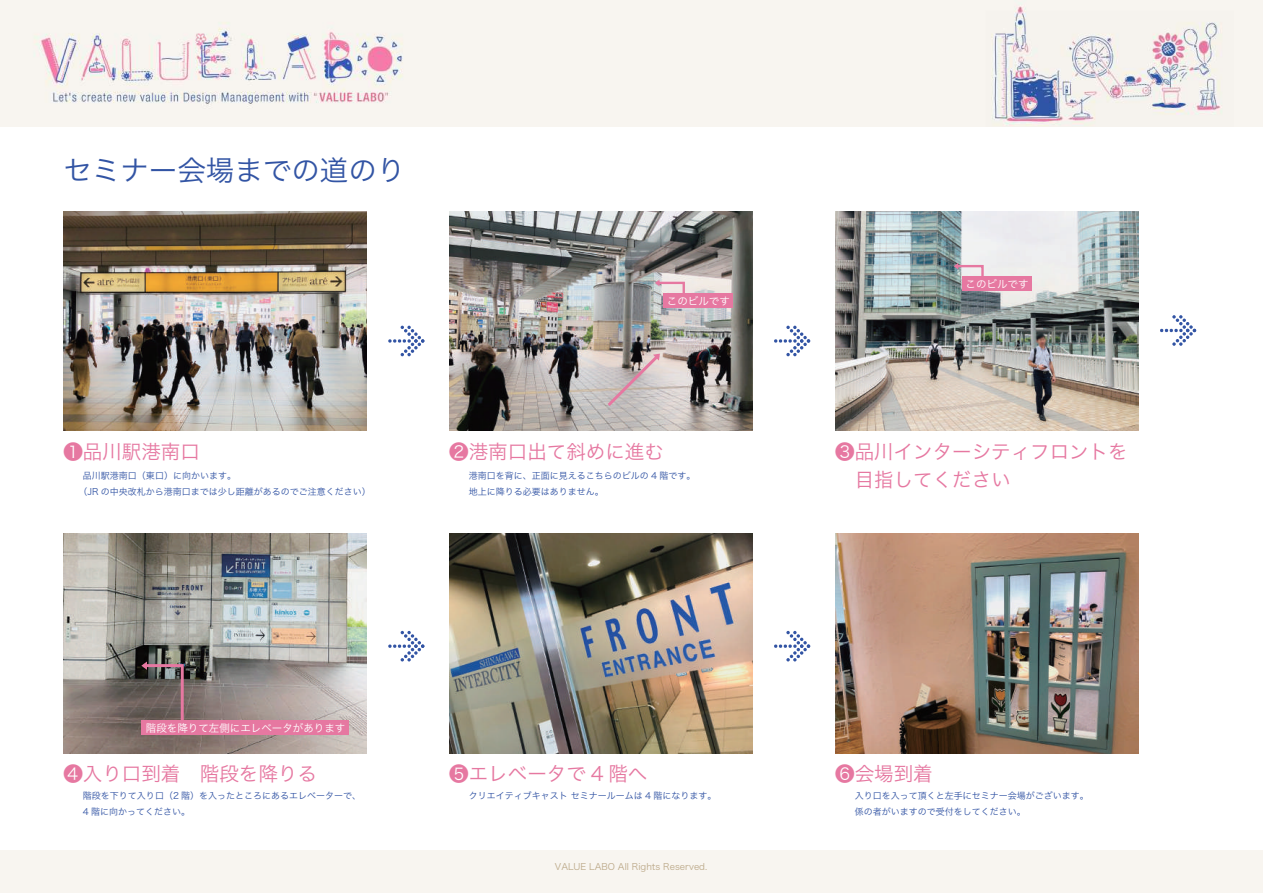
<style>
.page{position:relative;width:1263px;height:893px;background:#fff}
.page>*{position:absolute;margin:0;border:0;box-sizing:border-box;transform-origin:0 0}
.t1{font:28.5px "Hira Kaku Pro W3";color:#3254a4}
.t2{font:19.5px/28px "Hira Kaku Pro W3";color:#e678a1}
.t3{font:10.5px "Hira Kaku Pro W3";color:#fff}
.t4{font:9px/15.8px "Hira Kaku Pro W3";color:#3254a4}
.t5{font:9px "Hira Kaku Pro W3";color:#bca989}
.s1{font-family:"Koz Go Pro"}
</style>
<div class="page">
<img style="left:0;top:0;width:1263px;height:893px">
<div style="left:0;top:128px;width:1263px;height:722px;background:#fff"></div>
<svg style="left:388px;top:326px;width:36px;height:30px"></svg>
<svg style="left:774px;top:326px;width:36px;height:30px"></svg>
<svg style="left:1160px;top:315px;width:36px;height:31px"></svg>
<svg style="left:388px;top:631px;width:36px;height:30px"></svg>
<svg style="left:774px;top:631px;width:36px;height:30px"></svg>
<img style="left:63px;top:211px;width:303px;height:220px">
<img style="left:449px;top:211px;width:303px;height:220px">
<img style="left:835px;top:211px;width:303px;height:220px">
<svg style="left:604px;top:351px;width:58px;height:58px;background:#c2b4b4"></svg>
<svg style="left:654px;top:280px;width:32px;height:15px"></svg>
<div style="left:664px;top:293px;width:69px;height:15px;background:#e678a1"></div>
<svg style="left:953px;top:263px;width:32px;height:16px"></svg>
<div style="left:962px;top:276px;width:70px;height:15px;background:#e678a1"></div>
<img style="left:63px;top:533px;width:303px;height:220px">
<img style="left:449px;top:533px;width:303px;height:220px">
<img style="left:835px;top:533px;width:303px;height:220px">
<svg style="left:141px;top:661px;width:44px;height:59px;background:#6e5d5e"></svg>
<div style="left:141px;top:720px;width:208px;height:15px;background:#e678a1"></div>
<h1 class="t1" style="left:63px;top:145px;width:343px">セミナー会場までの道のり</h1>
<p class="t3" style="left:667px;top:291px;width:64px">このビルです</p>
<h2 class="t2" style="left:63px;top:436px;width:138px">❶品川駅港南口</h2>
<p class="t4" style="left:78px;top:467px;width:294px;text-indent:4px">品川駅港南口（東口）に向かいます。<br>（JR の中央改札から港南口までは少し距離があるのでご注意ください）</p>
<h2 class="t2" style="left:449px;top:436px;width:216px">❷港南口出て斜めに進む</h2>
<p class="t4" style="left:469px;top:467px;width:228px">港南口を背に、正面に見えるこちらのビルの 4 階です。地上に降りる必要はありません。</p>
<p class="t3" style="left:146px;top:718px;width:201px">階段を降りて左側にエレベータがあります</p>
<h2 class="t2" style="left:63px;top:759px;width:255px">❹入り口到着　階段を降りる</h2>
<p class="t4" style="left:83px;top:788px;width:280px">階段を下りて入り口（2 階）を入ったところにあるエレベーターで、<br>4 階に向かってください。</p>
<h2 class="t2" style="left:449px;top:759px;width:200px">❺エレベータで 4 階へ</h2>
<p class="t4" style="left:469px;top:788px;width:249px">クリエイティブキャスト セミナールームは 4 階になります。</p>
<p class="t5" style="left:555px;top:858px;width:154px">VALUE LABO All Rights Reserved.</p>
<p class="t3" style="left:966px;top:275px;width:64px">このビルです</p>
<h2 class="t2" style="left:835px;top:436px;width:294px">❸品川インターシティフロントを　目指してください</h2>
<h2 class="t2" style="left:835px;top:759px;width:99px">❻会場到着</h2>
<p class="t4" style="left:855px;top:788px;width:235px">入り口を入って頂くと左<span class="s1">手に</span>セミナー会場がございます。係の者がいますので受付をしてください。</p>
</div>
